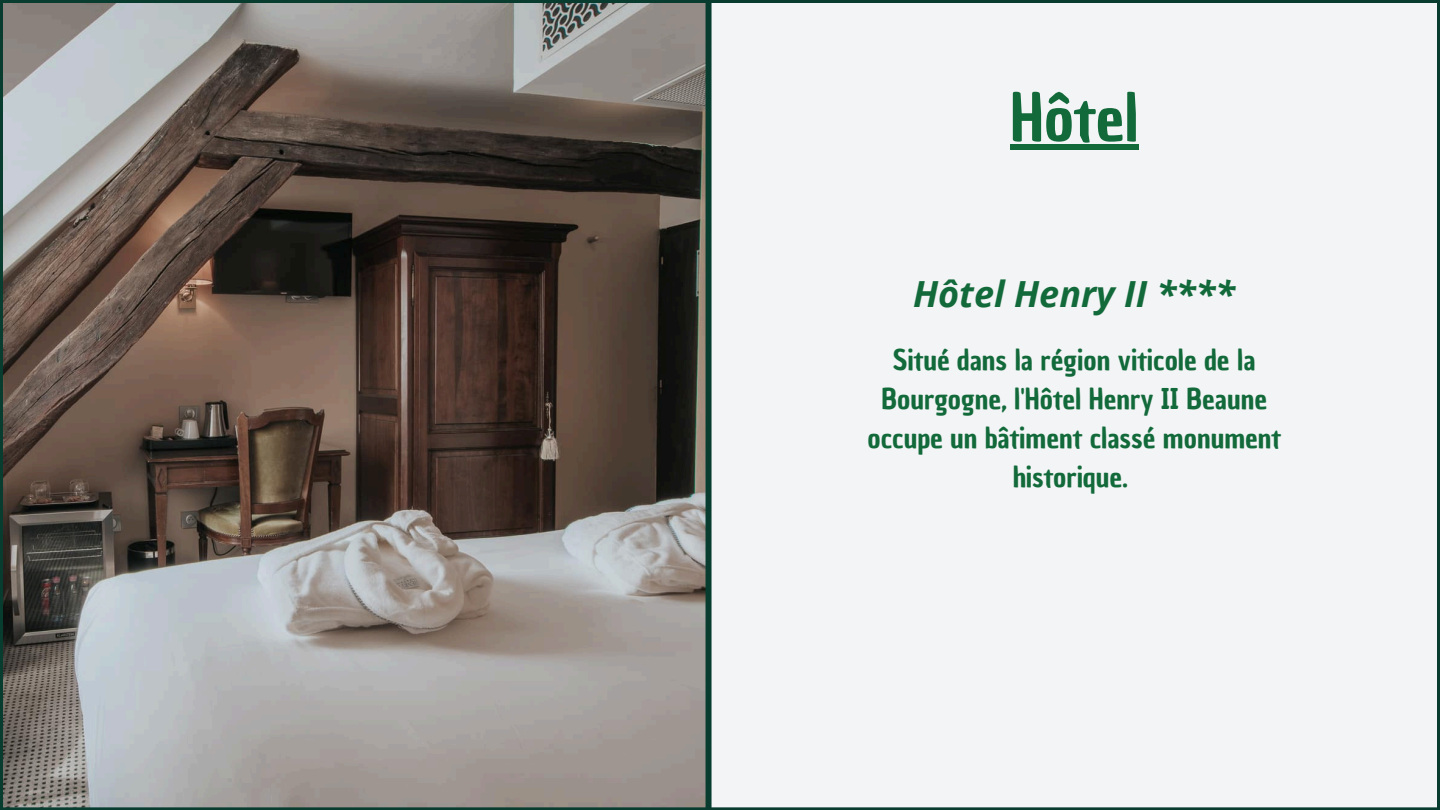
<style>
.page{position:relative;width:1440px;height:810px;background:#f2f4f5}
.page>*{position:absolute;margin:0;border:0;box-sizing:border-box;transform-origin:0 0}
.t1{font:63.6px "Chau Philomene One";color:#12693a}
.t2{font:italic 700 36px "Open Sans";color:#12693a}
.t3{font:28px/39px "Chau Philomene One";color:#12693a;text-align:center}
</style>
<div class="page">
<img style="left:3px;top:3px;width:703px;height:804px">
<div style="left:1010px;top:144px;width:129px;height:6px;background:#12693a"></div>
<hr style="left:0;top:0;width:3px;height:808px;background:#083c2f">
<hr style="left:0;top:0;width:1440px;height:3px;background:#083c2f">
<hr style="left:0;top:807px;width:1440px;height:3px;background:#083c2f">
<hr style="left:1437px;top:2px;width:3px;height:806px;background:#083c2f">
<div style="left:706px;top:2px;width:6px;height:808px;background:#083c2f"></div>
<h1 class="t1" style="left:1010px;top:75px;width:130px">Hôtel</h1>
<h2 class="t2" style="left:913px;top:268px;width:323px">Hôtel Henry II ****</h2>
<p class="t3" style="left:867px;top:341px;width:415px">Situé dans la région viticole de la<br>Bourgogne, l'Hôtel Henry II Beaune occupe un bâtiment classé monument historique.</p>
</div>
